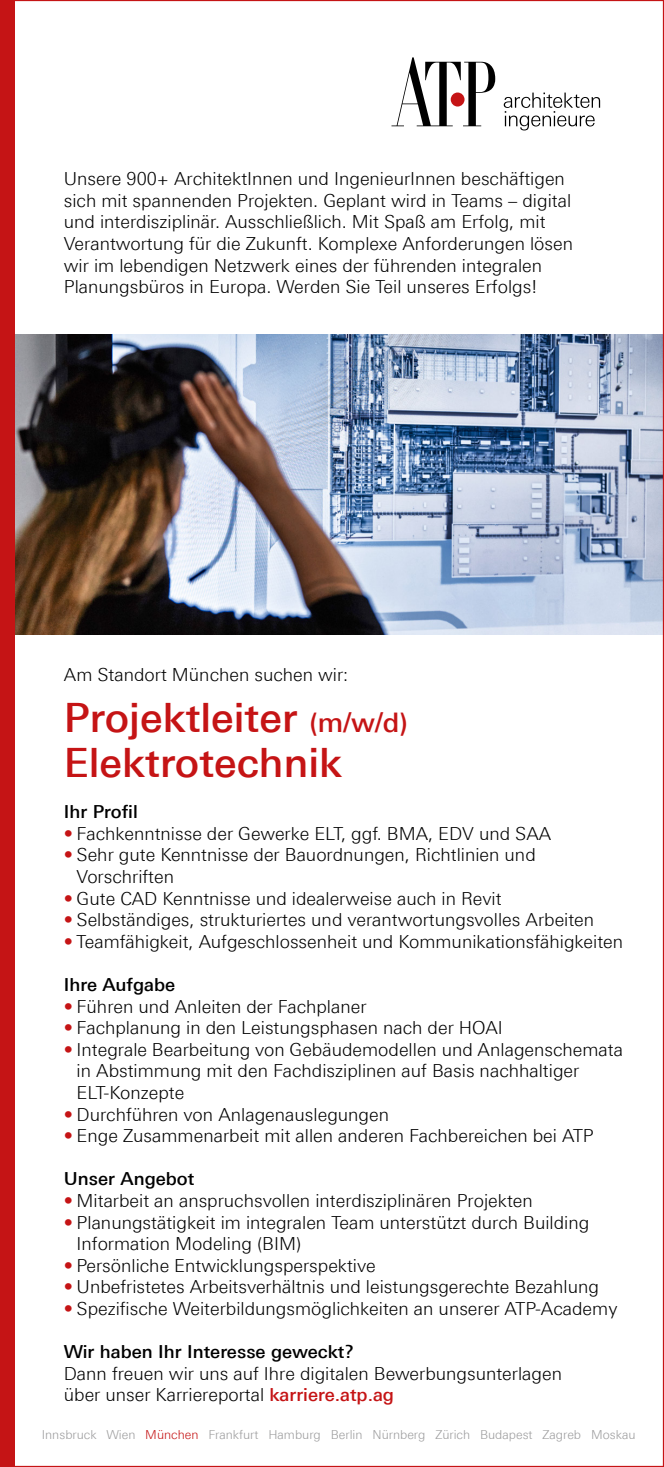
<style>
.page{position:relative;width:664px;height:1467px;background:#fff}
.page>*{position:absolute;margin:0;border:0;box-sizing:border-box;transform-origin:0 0}
.t1{font:500 40.5px/45px "ATP Univers";color:#c51415}
.t2{font:300 18px/21.6px "ATP Univers";color:#000}
.t3{font:500 18px "ATP Univers";color:#000}
.t4{font:300 12.38px "ATP Univers";color:#9c9c9d}
.s1{font-size:27px}
.s2{font-weight:500;color:#c51415}
.s3{color:#c51415}
</style>
<div class="page">
<img style="left:14px;top:335px;width:647px;height:300px">
<svg style="left:391px;top:57px;width:104px;height:69px"></svg>
<svg style="left:503px;top:93px;width:97px;height:37px"></svg>
<div style="left:0;top:0;width:14px;height:1467px;background:#c51415"></div>
<p class="t2" style="left:64px;top:168px;width:510px">Unsere 900+ ArchitektInnen und IngenieurInnen beschäftigen sich mit spannenden Projekten. Geplant wird in Teams – digital und interdisziplinär. Ausschließlich. Mit Spaß am Erfolg, mit Verantwortung für die Zukunft. Komplexe Anforderungen lösen wir im lebendigen Netzwerk eines der führenden integralen Planungsbüros in Europa. Werden Sie Teil unseres Erfolgs!</p>
<p class="t2" style="left:64px;top:664px;width:286px">Am Standort München suchen wir:</p>
<h1 class="t1" style="left:64px;top:695px;width:345px">Projektleiter <span class="s1">(m/w/d)<br></span>Elektrotechnik</h1>
<p class="t3" style="left:64px;top:801px;width:75px">Ihr Profil</p>
<p class="t2" style="left:64px;top:822px;width:489px"><span class="s2">•</span> Fachkenntnisse der Gewerke ELT, ggf. BMA, EDV und SAA</p>
<p class="t2" style="left:77px;top:844px;width:460px;text-indent:-13px"><span class="s2">•</span> Sehr gute Kenntnisse der Bauordnungen, Richtlinien und<br>Vorschriften</p>
<p class="t2" style="left:64px;top:887px;width:439px"><span class="s2">•</span> Gute CAD Kenntnisse und idealerweise auch in Revit</p>
<p class="t2" style="left:64px;top:909px;width:531px"><span class="s2">•</span> Selbständiges, strukturiertes und verantwortungsvolles Arbeiten</p>
<p class="t2" style="left:64px;top:930px;width:560px"><span class="s2">•</span> Teamfähigkeit, Aufgeschlossenheit und Kommunikationsfähigkeiten</p>
<p class="t3" style="left:64px;top:974px;width:113px">Ihre Aufgabe</p>
<p class="t2" style="left:64px;top:995px;width:304px"><span class="s2">•</span> Führen und Anleiten der Fachplaner</p>
<p class="t2" style="left:64px;top:1017px;width:440px"><span class="s2">•</span> Fachplanung in den Leistungsphasen nach der HOAI</p>
<p class="t2" style="left:77px;top:1038px;width:547px;text-indent:-13px"><span class="s2">•</span> Integrale Bearbeitung von Gebäudemodellen und Anlagenschemata in Abstimmung mit den Fachdisziplinen auf Basis nachhaltiger<br>ELT-Konzepte</p>
<p class="t2" style="left:64px;top:1103px;width:327px"><span class="s2">•</span> Durchführen von Anlagenauslegungen</p>
<p class="t2" style="left:64px;top:1125px;width:531px"><span class="s2">•</span> Enge Zusammenarbeit mit allen anderen Fachbereichen bei ATP</p>
<p class="t3" style="left:64px;top:1168px;width:132px">Unser Angebot</p>
<p class="t2" style="left:64px;top:1190px;width:470px"><span class="s2">•</span> Mitarbeit an anspruchsvollen interdisziplinären Projekten</p>
<p class="t2" style="left:77px;top:1211px;width:514px;text-indent:-13px"><span class="s2">•</span> Planungstätigkeit im integralen Team unterstützt durch Building<br>Information Modeling (BIM)</p>
<p class="t2" style="left:64px;top:1254px;width:313px"><span class="s2">•</span> Persönliche Entwicklungsperspektive</p>
<p class="t2" style="left:64px;top:1276px;width:536px"><span class="s2">•</span> Unbefristetes Arbeitsverhältnis und leistungsgerechte Bezahlung</p>
<p class="t2" style="left:64px;top:1298px;width:555px"><span class="s2">•</span> Spezifische Weiterbildungsmöglichkeiten an unserer ATP-Academy</p>
<p class="t3" style="left:64px;top:1341px;width:291px">Wir haben Ihr Interesse geweckt?</p>
<p class="t2" style="left:64px;top:1362px;width:499px">Dann freuen wir uns auf Ihre digitalen Bewerbungsunterlagen über unser Karriereportal <span class="s2">karriere.atp.ag</span></p>
<p class="t4" style="left:42px;top:1427px;width:595px">Innsbruck Wien <span class="s3">München</span> Frankfurt Hamburg Berlin Nürnberg Zürich Budapest Zagreb Moskau</p>
</div>
